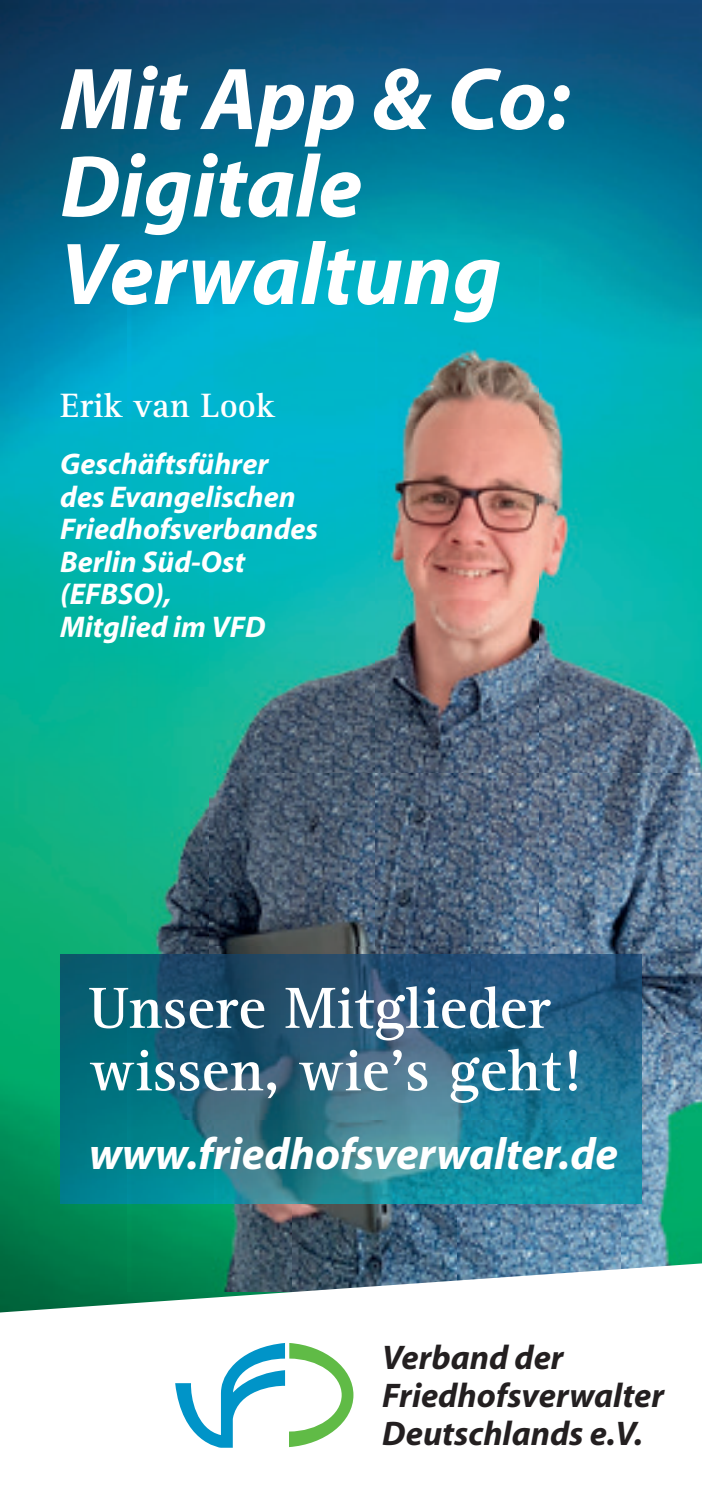
<style>
.page{position:relative;width:702px;height:1489px;background:#fff}
.page>*{position:absolute;margin:0;border:0;box-sizing:border-box;transform-origin:0 0}
.t1{font:italic 700 88.75px/87.5px "Myriad";color:#fff}
.t2{font:700 60px/62.5px "Rotis Serif Std";color:#fff}
.t3{font:italic 700 45px "Myriad";color:#fff}
.t4{font:700 35px "Rotis Serif Std";color:#fff}
.t5{font:italic 700 34.25px/38px "Myriad";color:#231f20}
.t6{font:italic 700 30px/32.5px "Myriad";color:#fff}
</style>
<div class="page">
<img style="left:0;top:0;width:702px;height:1263px">
<img style="left:210px;top:257px;width:492px;height:689px">
<img style="left:128px;top:257px;width:82px;height:697px">
<img style="left:292px;top:946px;width:410px;height:86px">
<img style="left:209px;top:946px;width:83px;height:8px">
<img style="left:620px;top:1032px;width:82px;height:231px">
<img style="left:128px;top:1202px;width:492px;height:61px">
<img style="left:60px;top:954px;width:581px;height:248px">
<svg style="left:0;top:1263px;width:702px;height:185px"></svg>
<svg style="left:175px;top:1342px;width:178px;height:105px"></svg>
<h1 class="t1" style="left:60px;top:59px;width:511px">Mit App &amp; Co:<br>Digitale<br>Verwaltung</h1>
<p class="t4" style="left:60px;top:385px;width:216px">Erik van Look</p>
<p class="t6" style="left:60px;top:449px;width:259px">Geschäftsführer des Evangelischen<br>Friedhofsverbandes<br>Berlin Süd-Ost (EFBSO),<br>Mitglied im VFD</p>
<h2 class="t2" style="left:89px;top:977px;width:493px">Unsere Mitglieder wissen, wie’s geht!</h2>
<h3 class="t3" style="left:89px;top:1130px;width:530px">www.friedhofsverwalter.de</h3>
<p class="t5" style="left:382px;top:1338px;width:283px">Verband der<br>Friedhofsverwalter<br>Deutschlands e.V.</p>
</div>
